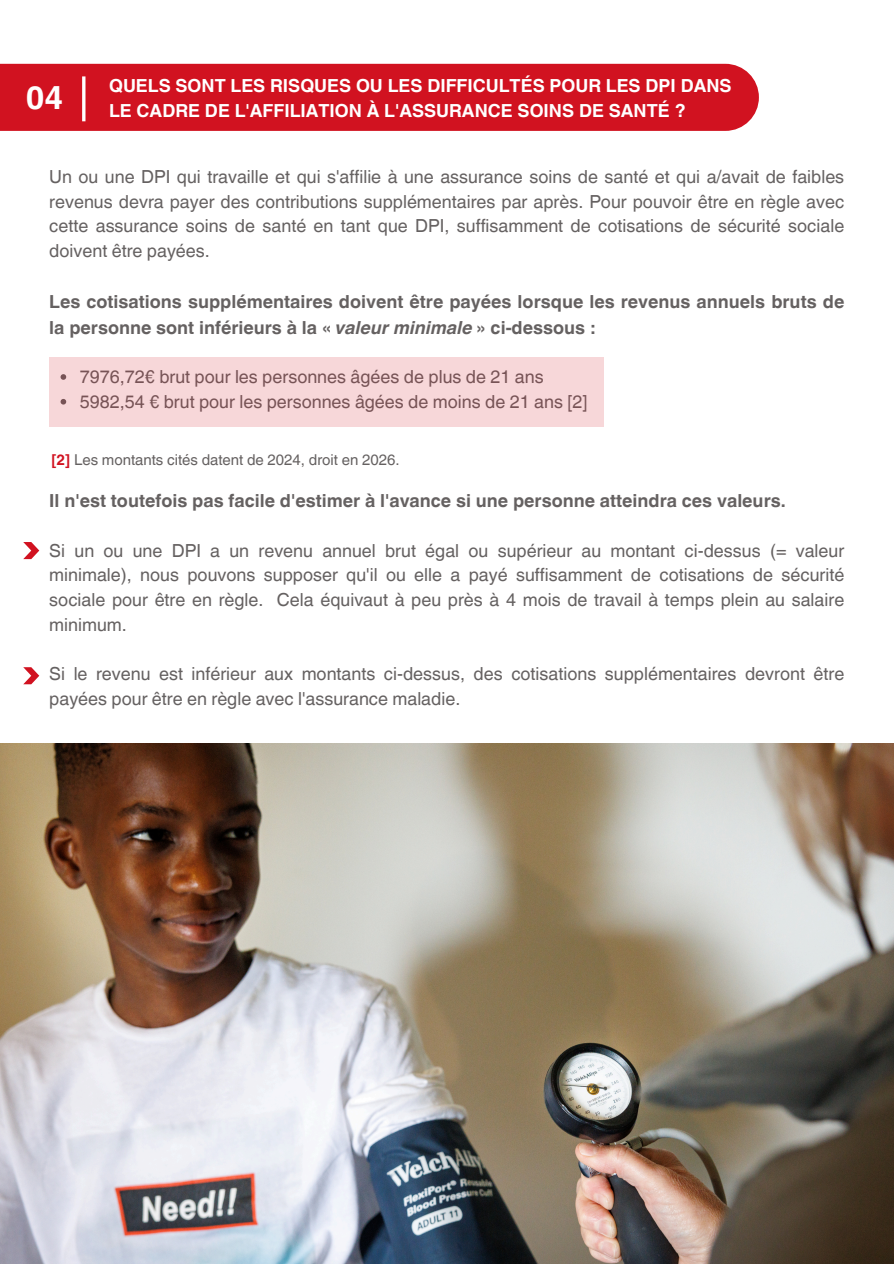
<style>
.page{position:relative;width:894px;height:1264px;background:#fff}
.page>*{position:absolute;margin:0;border:0;box-sizing:border-box;transform-origin:0 0}
.t1{font:700 32.55px "Helvetica World";color:#fff}
.t2{font:18px/24.8px "Helvetica World";color:#656161;text-align:justify}
.t3{font:700 18px/25.8px "Helvetica World";color:#656161}
.t4{font:700 18px/25.8px "Helvetica World";color:#fff}
.t5{font:15px "Helvetica World";color:#656161}
.s1{font-style:italic}
.s2{font-weight:700;color:#d11220}
</style>
<div class="page">
<div style="left:0;top:64px;width:758px;height:67px;background:#d11220"></div>
<hr style="left:82px;top:76px;width:3px;height:45px;background:#fff">
<div style="left:49px;top:357px;width:554px;height:70px;background:#f7d7d9"></div>
<svg style="left:23px;top:542px;width:16px;height:17px"></svg>
<svg style="left:23px;top:667px;width:16px;height:17px"></svg>
<img style="left:0;top:743px;width:893px;height:520px">
<p class="t1" style="left:26px;top:71px;width:39px">04</p>
<p class="t4" style="left:109px;top:70px;width:624px">QUELS SONT LES RISQUES OU LES DIFFICULTÉS POUR LES DPI DANS<br>LE CADRE DE L'AFFILIATION À L'ASSURANCE SOINS DE SANTÉ ?</p>
<h3 class="t2" style="left:49px;top:164px;width:796px">Un ou une DPI qui travaille et qui s'affilie à une assurance soins de santé et qui a/avait de faibles revenus devra payer des contributions supplémentaires par après. Pour pouvoir être en règle avec cette assurance soins de santé en tant que DPI, suffisamment de cotisations de sécurité sociale doivent être payées.</h3>
<h2 class="t3" style="left:49px;top:286px;width:796px">Les cotisations supplémentaires doivent être payées lorsque les revenus annuels bruts de la personne sont inférieurs à la « <span class="s1">valeur minimale</span> » ci-dessous :</h2>
<p class="t2" style="left:80px;top:364px;width:465px">7976,72€ brut pour les personnes âgées de plus de 21 ans</p>
<p class="t2" style="left:80px;top:389px;width:509px">5982,54 € brut pour les personnes âgées de moins de 21 ans [2]</p>
<p class="t5" style="left:51px;top:450px;width:349px"><span class="s2">[2]</span> Les montants cités datent de 2024, droit en 2026.</p>
<p class="t3" style="left:49px;top:486px;width:737px">Il n'est toutefois pas facile d'estimer à l'avance si une personne atteindra ces valeurs.</p>
<h2 class="t2" style="left:49px;top:538px;width:796px">Si un ou une DPI a un revenu annuel brut égal ou supérieur au montant ci-dessus (= valeur minimale), nous pouvons supposer qu'il ou elle a payé suffisamment de cotisations de sécurité sociale pour être en règle. Cela équivaut à peu près à 4 mois de travail à temps plein au salaire minimum.</h2>
<h3 class="t2" style="left:49px;top:661px;width:796px">Si le revenu est inférieur aux montants ci-dessus, des cotisations supplémentaires devront être payées pour être en règle avec l'assurance maladie.</h3>
</div>
